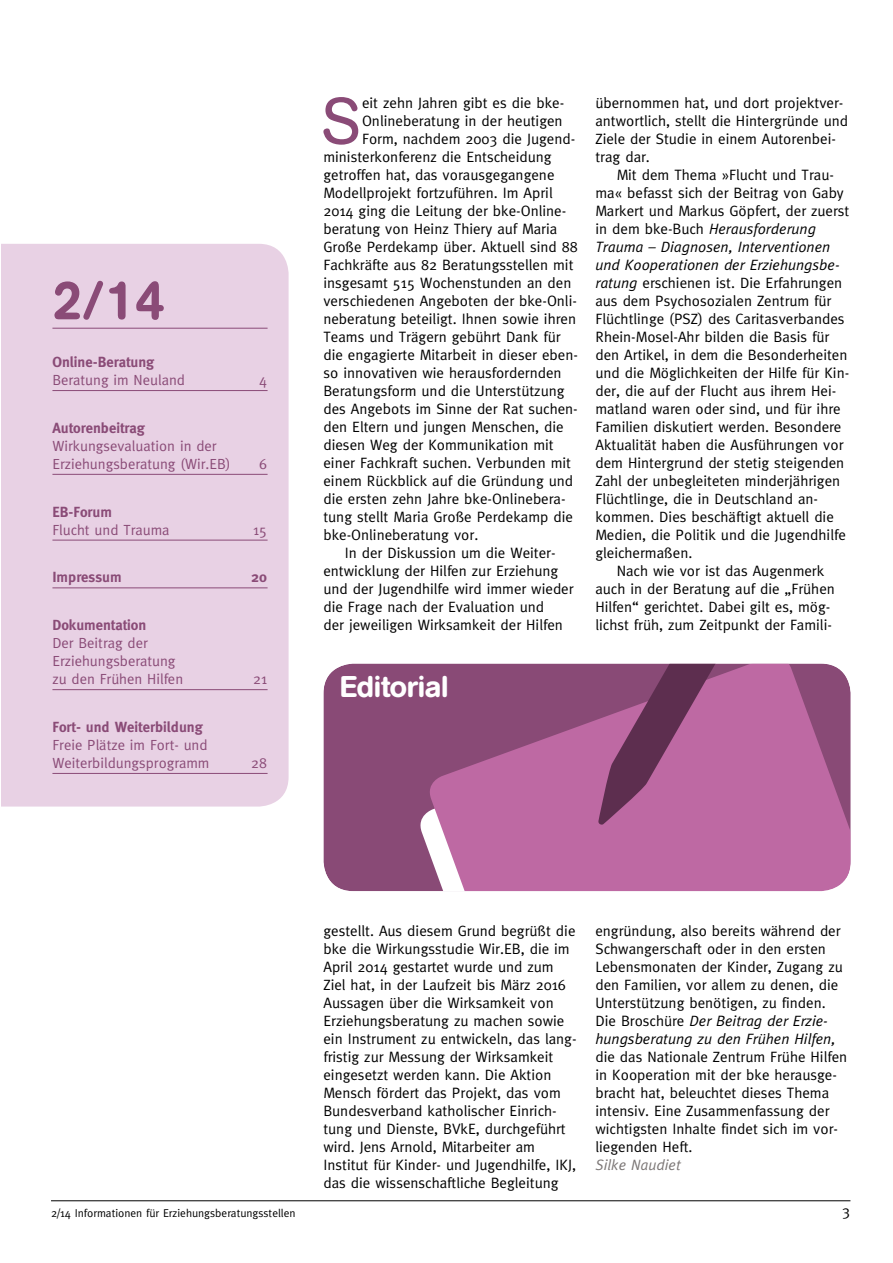
<style>
.page{position:relative;width:893px;height:1263px;background:#fff}
.page>*{position:absolute;margin:0;border:0;box-sizing:border-box;transform-origin:0 0}
.t1{font:65.55px "AG Book Rounded";color:#8a4b77}
.t2{font:500 54px "AG Book Rounded";color:#8a4b77}
.t3{font:500 29.7px "AG Book Rounded";letter-spacing:-.01em;color:#fff}
.t4{font:15px/18px "Meta";color:#000}
.t5{font:italic 15px "Meta";color:#000}
.t6{font:italic 15px "Meta";color:#7b7675}
.t7{font:14.7px/18px "Meta";color:#8a4b77}
.t8{font:700 14.7px "Meta";color:#8a4b77}
.t9{font:11.4px "Meta";color:#000}
.s1{font-style:normal}
.s2{font-style:italic}
</style>
<div class="page">
<hr style="left:51px;top:1200px;width:799px;height:1px;background:#000">
<svg style="left:323px;top:663px;width:528px;height:228px;background:#a65e90"></svg>
<div style="left:1px;top:244px;width:288px;height:562px;background:#e8d1e4"></div>
<hr style="left:52px;top:328px;width:216px;height:1px;background:#8a4b77">
<hr style="left:52px;top:390px;width:216px;height:1px;background:#8a4b77">
<hr style="left:52px;top:474px;width:216px;height:1px;background:#8a4b77">
<hr style="left:52px;top:540px;width:216px;height:1px;background:#8a4b77">
<hr style="left:52px;top:587px;width:216px;height:1px;background:#8a4b77">
<hr style="left:52px;top:689px;width:216px;height:1px;background:#8a4b77">
<hr style="left:52px;top:773px;width:216px;height:1px;background:#8a4b77">
<h2 class="t2" style="left:52px;top:269px;width:114px">2/14</h2>
<p class="t8" style="left:52px;top:353px;width:103px">Online-Beratung</p>
<p class="t7" style="left:52px;top:371px;width:134px">Beratung im Neuland</p>
<p class="t7" style="left:259px;top:371px;width:9px">4</p>
<p class="t8" style="left:52px;top:419px;width:94px">Autorenbeitrag</p>
<p class="t7" style="left:52px;top:437px;width:180px">Wirkungsevaluation in der<br>Erziehungsberatung (Wir.EB)</p>
<p class="t7" style="left:259px;top:455px;width:9px">6</p>
<p class="t8" style="left:52px;top:503px;width:61px">EB-Forum</p>
<p class="t7" style="left:52px;top:520px;width:119px">Flucht und Trauma</p>
<p class="t7" style="left:253px;top:520px;width:15px">15</p>
<p class="t8" style="left:52px;top:569px;width:71px">Impressum</p>
<p class="t8" style="left:251px;top:569px;width:17px">20</p>
<p class="t8" style="left:52px;top:616px;width:95px">Dokumentation</p>
<p class="t7" style="left:52px;top:634px;width:132px">Der Beitrag der<br>Erziehungsberatung zu den Frühen Hilfen</p>
<p class="t7" style="left:253px;top:670px;width:15px">21</p>
<p class="t8" style="left:52px;top:718px;width:152px">Fort- und Weiterbildung</p>
<p class="t7" style="left:52px;top:736px;width:159px">Freie Plätze im Fort- und<br>Weiterbildungsprogramm</p>
<p class="t7" style="left:251px;top:754px;width:17px">28</p>
<h1 class="t1" style="left:321px;top:84px;width:42px">S</h1>
<p class="t4" style="left:362px;top:94px;width:204px">eit zehn Jahren gibt es die bke-</p>
<p class="t4" style="left:362px;top:112px;width:202px">Onlineberatung in der heutigen</p>
<p class="t4" style="left:362px;top:130px;width:215px">Form, nachdem 2003 die Jugend-</p>
<p class="t4" style="left:323px;top:148px;width:230px">ministerkonferenz die Entscheidung</p>
<p class="t4" style="left:323px;top:166px;width:233px">getroffen hat, das vorausgegangene</p>
<p class="t4" style="left:323px;top:184px;width:231px">Modellprojekt fortzuführen. Im April</p>
<p class="t4" style="left:323px;top:202px;width:244px">2014 ging die Leitung der bke-Online-</p>
<p class="t4" style="left:323px;top:220px;width:235px">beratung von Heinz Thiery auf Maria</p>
<p class="t4" style="left:323px;top:238px;width:256px">Große Perdekamp über. Aktuell sind 88</p>
<p class="t4" style="left:323px;top:256px;width:252px">Fachkräfte aus 82 Beratungsstellen mit</p>
<p class="t4" style="left:323px;top:274px;width:249px">insgesamt 515 Wochenstunden an den</p>
<p class="t4" style="left:323px;top:292px;width:255px">verschiedenen Angeboten der bke-Onli-</p>
<p class="t4" style="left:323px;top:310px;width:254px">neberatung beteiligt. Ihnen sowie ihren</p>
<p class="t4" style="left:323px;top:328px;width:239px">Teams und Trägern gebührt Dank für</p>
<p class="t4" style="left:323px;top:346px;width:256px">die engagierte Mitarbeit in dieser eben-</p>
<p class="t4" style="left:323px;top:364px;width:240px">so innovativen wie herausfordernden</p>
<p class="t4" style="left:323px;top:382px;width:243px">Beratungsform und die Unterstützung</p>
<p class="t4" style="left:323px;top:400px;width:256px">des Angebots im Sinne der Rat suchen-</p>
<p class="t4" style="left:323px;top:418px;width:242px">den Eltern und jungen Menschen, die</p>
<p class="t4" style="left:323px;top:436px;width:232px">diesen Weg der Kommunikation mit</p>
<p class="t4" style="left:323px;top:454px;width:249px">einer Fachkraft suchen. Verbunden mit</p>
<p class="t4" style="left:323px;top:472px;width:251px">einem Rückblick auf die Gründung und</p>
<p class="t4" style="left:323px;top:490px;width:244px">die ersten zehn Jahre bke-Onlinebera-</p>
<p class="t4" style="left:323px;top:508px;width:251px">tung stellt Maria Große Perdekamp die</p>
<p class="t4" style="left:323px;top:526px;width:156px">bke-Onlineberatung vor.</p>
<p class="t4" style="left:345px;top:544px;width:212px">In der Diskussion um die Weiter-</p>
<p class="t4" style="left:323px;top:562px;width:236px">entwicklung der Hilfen zur Erziehung</p>
<p class="t4" style="left:323px;top:580px;width:252px">und der Jugendhilfe wird immer wieder</p>
<p class="t4" style="left:323px;top:598px;width:222px">die Frage nach der Evaluation und</p>
<p class="t4" style="left:323px;top:616px;width:241px">der jeweiligen Wirksamkeit der Hilfen</p>
<h3 class="t3" style="left:340px;top:670px;width:110px">Editorial</h3>
<p class="t4" style="left:595px;top:94px;width:254px">übernommen hat, und dort projektver&shy;antwortlich, stellt die Hintergründe und<br>Ziele der Studie in einem Autorenbei&shy;trag dar.</p>
<p class="t4" style="left:617px;top:166px;width:219px">Mit dem Thema »Flucht und Trau-</p>
<p class="t4" style="left:595px;top:184px;width:250px">ma« befasst sich der Beitrag von Gaby</p>
<p class="t4" style="left:595px;top:202px;width:255px">Markert und Markus Göpfert, der zuerst</p>
<p class="t5" style="left:595px;top:220px;width:222px"><span class="s1">in dem bke-Buch</span> Herausforderung</p>
<p class="t5" style="left:595px;top:238px;width:236px">Trauma – Diagnosen, Interventionen</p>
<p class="t5" style="left:595px;top:256px;width:246px">und Kooperationen der Erziehungsbe-</p>
<p class="t4" style="left:595px;top:274px;width:248px"><span class="s2">ratung</span> erschienen ist. Die Erfahrungen</p>
<p class="t4" style="left:595px;top:292px;width:237px">aus dem Psychosozialen Zentrum für</p>
<p class="t4" style="left:595px;top:310px;width:251px">Flüchtlinge (PSZ) des Caritasverbandes</p>
<p class="t4" style="left:595px;top:328px;width:235px">Rhein-Mosel-Ahr bilden die Basis für</p>
<p class="t4" style="left:595px;top:346px;width:253px">den Artikel, in dem die Besonderheiten</p>
<p class="t4" style="left:595px;top:364px;width:255px">und die Möglichkeiten der Hilfe für Kin-</p>
<p class="t4" style="left:595px;top:382px;width:242px">der, die auf der Flucht aus ihrem Hei-</p>
<p class="t4" style="left:595px;top:400px;width:247px">matland waren oder sind, und für ihre</p>
<p class="t4" style="left:595px;top:418px;width:248px">Familien diskutiert werden. Besondere</p>
<p class="t4" style="left:595px;top:436px;width:250px">Aktualität haben die Ausführungen vor</p>
<p class="t4" style="left:595px;top:454px;width:250px">dem Hintergrund der stetig steigenden</p>
<p class="t4" style="left:595px;top:472px;width:246px">Zahl der unbegleiteten minderjährigen</p>
<p class="t4" style="left:595px;top:490px;width:224px">Flüchtlinge, die in Deutschland an-</p>
<p class="t4" style="left:595px;top:508px;width:240px">kommen. Dies beschäftigt aktuell die</p>
<p class="t4" style="left:595px;top:526px;width:252px">Medien, die Politik und die Jugendhilfe</p>
<p class="t4" style="left:595px;top:544px;width:98px">gleichermaßen.</p>
<p class="t4" style="left:617px;top:562px;width:209px">Nach wie vor ist das Augenmerk</p>
<p class="t4" style="left:595px;top:580px;width:241px">auch in der Beratung auf die „Frühen</p>
<p class="t4" style="left:595px;top:598px;width:236px">Hilfen“ gerichtet. Dabei gilt es, mög-</p>
<p class="t4" style="left:595px;top:616px;width:238px">lichst früh, zum Zeitpunkt der Famili-</p>
<p class="t4" style="left:323px;top:922px;width:255px">gestellt. Aus diesem Grund begrüßt die bke die Wirkungsstudie Wir.EB, die im April 2014 gestartet wurde und zum Ziel hat, in der Laufzeit bis März 2016<br>Aussagen über die Wirksamkeit von Erziehungsberatung zu machen sowie ein Instrument zu entwickeln, das lang&shy;fristig zur Messung der Wirksamkeit eingesetzt werden kann. Die Aktion Mensch fördert das Projekt, das vom Bundesverband katholischer Einrich&shy;tung und Dienste, BVkE, durchgeführt wird. Jens Arnold, Mitarbeiter am Institut für Kinder- und Jugendhilfe, IKJ, das die wissenschaftliche Begleitung</p>
<p class="t4" style="left:595px;top:922px;width:249px">engründung, also bereits während der Schwangerschaft oder in den ersten Lebensmonaten der Kinder, Zugang zu den Familien, vor allem zu denen, die Unterstützung benötigen, zu finden.<br>Die Broschüre <span class="s2">Der Beitrag der Erzie&shy;hungsberatung zu den Frühen Hilfen,</span></p>
<p class="t4" style="left:595px;top:1048px;width:253px">die das Nationale Zentrum Frühe Hilfen in Kooperation mit der bke herausge&shy;bracht hat, beleuchtet dieses Thema intensiv. Eine Zusammenfassung der wichtigsten Inhalte findet sich im vor&shy;liegenden Heft.</p>
<p class="t6" style="left:595px;top:1156px;width:87px">Silke Naudiet</p>
<p class="t9" style="left:51px;top:1206px;width:246px">2/14 Informationen für Erziehungsberatungsstellen</p>
<p class="t4" style="left:842px;top:1202px;width:10px">3</p>
</div>
